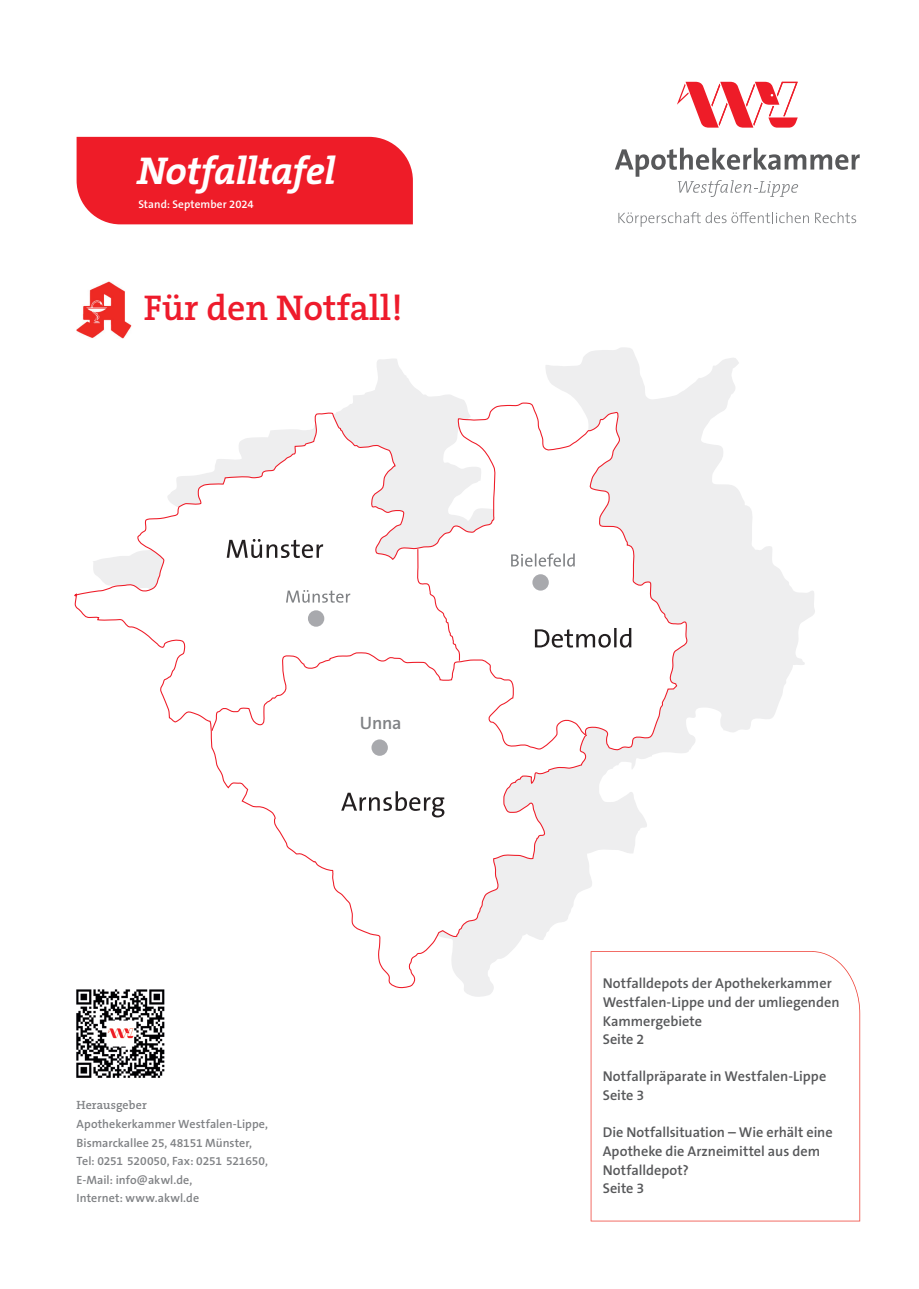
<style>
.page{position:relative;width:919px;height:1289px;background:#fff}
.page>*{position:absolute;margin:0;border:0;box-sizing:border-box;transform-origin:0 0}
.t1{font:italic 700 39px "The Serif B W7";letter-spacing:-.01em;color:#fff}
.t2{font:600 36px "The Serif B W6";color:#ee1b2c}
.t3{font:600 18px "The Sans B W6";color:#808285}
.t4{font:600 14.25px/18.6px "The Sans B W6";color:#57585a}
.t5{font:600 12px/18.6px "The Sans B W6";color:#808285}
.t6{font:600 12px "The Serif B W6";letter-spacing:.005em;color:#808285}
.t7{font:600 11.25px "The Sans B W6";letter-spacing:.005em;color:#fff}
</style>
<div class="page">
<svg style="left:353px;top:347px;width:462px;height:650px"></svg>
<svg style="left:74px;top:402px;width:614px;height:586px"></svg>
<div style="left:371px;top:739px;width:17px;height:16px;background:#a8a9ad;border-radius:50%"></div>
<svg style="left:341px;top:791px;width:103px;height:26px"></svg>
<svg style="left:211px;top:539px;width:420px;height:211px"></svg>
<img style="left:76px;top:281px;width:56px;height:58px">
<img style="left:74px;top:985px;width:92px;height:93px">
<svg style="left:590px;top:951px;width:270px;height:270px"></svg>
<div style="left:77px;top:137px;width:336px;height:87px;background:#ee1c28"></div>
<svg style="left:618px;top:212px;width:190px;height:15px"></svg>
<svg style="left:815px;top:212px;width:41px;height:11px"></svg>
<svg style="left:615px;top:148px;width:244px;height:49px"></svg>
<svg style="left:677px;top:82px;width:120px;height:46px"></svg>
<h1 class="t1" style="left:137px;top:145px;width:200px">Notfalltafel</h1>
<p class="t7" style="left:138px;top:197px;width:117px">Stand: September 2024</p>
<h2 class="t2" style="left:144px;top:284px;width:260px">Für den Notfall!</h2>
<p class="t3" style="left:360px;top:711px;width:43px">Unna</p>
<p class="t6" style="left:77px;top:1097px;width:72px">Herausgeber</p>
<p class="t5" style="left:77px;top:1114px;width:193px">Apothekerkammer Westfalen-Lippe,<br>Bismarckallee 25, 48151 Münster,<br>Tel: 0251 520050, Fax: 0251 521650,<br>E-Mail: info@akwl.de,<br>Internet: www.akwl.de</p>
<p class="t4" style="left:602px;top:974px;width:238px">Notfalldepots der Apothekerkammer<br>Westfalen-Lippe und der umliegenden<br>Kammergebiete<br>Seite 2</p>
<p class="t4" style="left:602px;top:1067px;width:225px">Notfallpräparate in Westfalen-Lippe<br>Seite 3</p>
<p class="t4" style="left:602px;top:1123px;width:231px">Die Notfallsituation – Wie erhält eine<br>Apotheke die Arzneimittel aus dem<br>Notfalldepot?<br>Seite 3</p>
</div>
